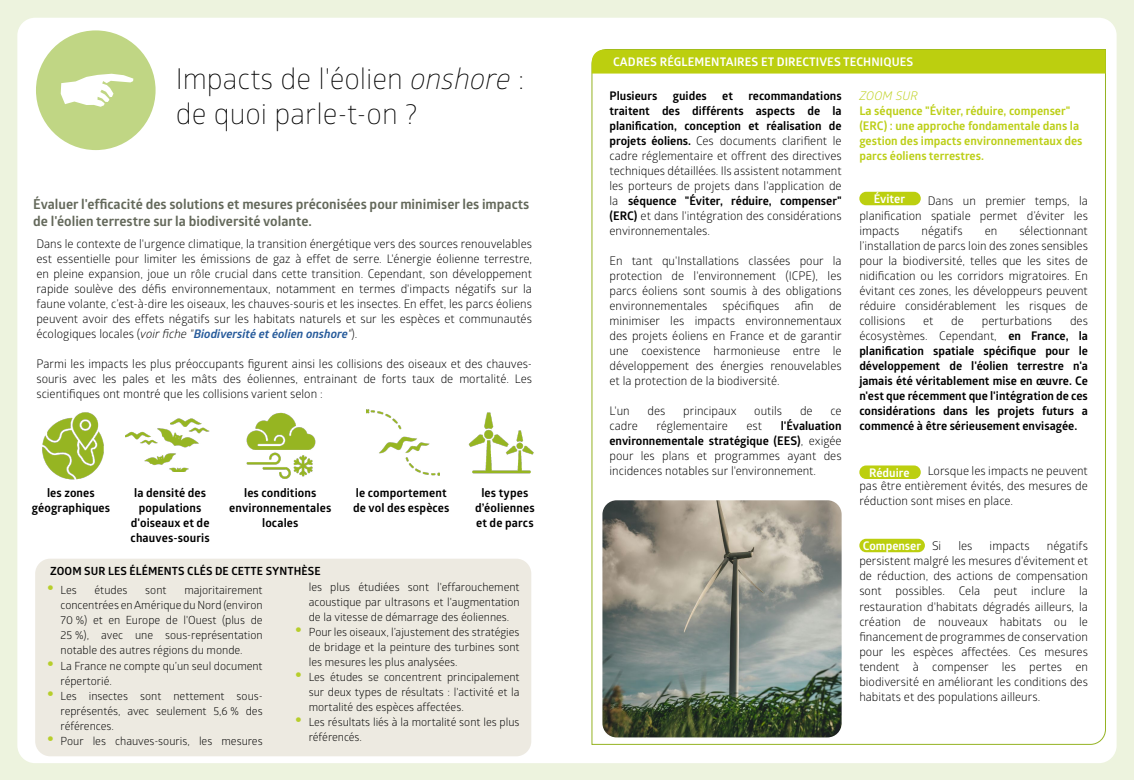
<style>
.page{position:relative;width:1134px;height:780px;background:#edf3de}
.page>*{position:absolute;margin:0;border:0;box-sizing:border-box;transform-origin:0 0}
.t1{font:300 28.75px/34.5px "Glober";color:#000}
.t2{font:700 13.75px/16.5px "Glober";color:#64695b}
.t3{font:11.88px/15px "Glober";color:#000;text-align:justify}
.t4{font:700 11.88px/15px "Glober";letter-spacing:.01em;color:#000;text-align:center}
.t5{font:700 11.88px/15px "Glober";color:#bccf17}
.t6{font:700 11.88px "Glober";letter-spacing:.01em;color:#fff}
.t7{font:italic 11.88px "Glober";letter-spacing:.01em;color:#bccf17}
.t8{font:11.25px/15px "Glober";color:#000;text-align:justify}
.t9{font:700 11.25px "Glober";letter-spacing:.01em;color:#000}
.s1{font-style:italic}
.s2{font-weight:700;font-style:italic;color:#275b9b}
.s3{font-weight:700;font-size:22.5px;color:#b7ce2b}
.s4{font-weight:700}
.s5{font-weight:400}
.s6{font-weight:400;color:#000}
</style>
<div class="page">
<div style="left:17px;top:18px;width:1099px;height:745px;background:#fff;border-radius:18px"></div>
<svg style="left:592px;top:49px;width:514px;height:695px"></svg>
<div style="left:36px;top:30px;width:120px;height:120px;background:#c0d684;border-radius:50%"></div>
<svg style="left:61px;top:74px;width:72px;height:33px"></svg>
<img style="left:42px;top:412px;width:62px;height:68px">
<img style="left:145px;top:453px;width:44px;height:19px">
<img style="left:126px;top:422px;width:45px;height:37px">
<img style="left:171px;top:418px;width:39px;height:30px">
<img style="left:468px;top:412px;width:66px;height:62px">
<img style="left:246px;top:412px;width:70px;height:67px">
<img style="left:367px;top:409px;width:72px;height:67px">
<div style="left:859px;top:192px;width:62px;height:13px;background:#bccf0f;border-radius:7px"></div>
<div style="left:859px;top:465px;width:62px;height:14px;background:#bccf0f;border-radius:7px"></div>
<div style="left:859px;top:538px;width:66px;height:14px;background:#bccf0f;border-radius:7px"></div>
<div style="left:592px;top:50px;width:514px;height:24px;background:#bccf0f"></div>
<img style="left:602px;top:500px;width:240px;height:237px">
<div style="left:35px;top:558px;width:496px;height:198px;background:#edeae1;border-radius:15px"></div>
<h1 class="t1" style="left:176px;top:61px;width:350px">Impacts de l'éolien <span class="s1">onshore</span> : de quoi parle-t-on ?</h1>
<p class="t2" style="left:33px;top:196px;width:498px">Évaluer l'efficacité des solutions et mesures préconisées pour minimiser les impacts de l'éolien terrestre sur la biodiversité volante.</p>
<p class="t3" style="left:36px;top:236px;width:497px">Dans le contexte de l'urgence climatique, la transition énergétique vers des sources renouvelables est essentielle pour limiter les émissions de gaz à effet de serre. L'énergie éolienne terrestre, en pleine expansion, joue un rôle crucial dans cette transition. Cependant, son développement rapide soulève des défis environnementaux, notamment en termes d'impacts négatifs sur la faune volante, c’est-à-dire les oiseaux, les chauves-souris et les insectes. En effet, les parcs éoliens peuvent avoir des effets négatifs sur les habitats naturels et sur les espèces et communautés écologiques locales (<span class="s1">voir fiche "</span><span class="s2">Biodiversité et éolien onshore</span><span class="s1">"</span>).</p>
<p class="t3" style="left:36px;top:356px;width:497px">Parmi les impacts les plus préoccupants figurent ainsi les collisions des oiseaux et des chauves&shy;souris avec les pales et les mâts des éoliennes, entrainant de forts taux de mortalité. Les scientifiques ont montré que les collisions varient selon :</p>
<p class="t4" style="left:32px;top:485px;width:80px">les zones géographiques</p>
<p class="t4" style="left:131px;top:485px;width:81px">la densité des populations d'oiseaux et de chauves-souris</p>
<p class="t4" style="left:229px;top:485px;width:103px">les conditions environnementales locales</p>
<p class="t4" style="left:353px;top:485px;width:98px;text-align:left">le comportement de vol des espèces</p>
<p class="t4" style="left:475px;top:485px;width:61px">les types d’éoliennes et de parcs</p>
<p class="t9" style="left:50px;top:563px;width:272px">ZOOM SUR LES ÉLÉMENTS CLÉS DE CETTE SYNTHÈSE</p>
<p class="t8" style="left:46px;top:582px;width:32px"><span class="s3">•</span> Les</p>
<p class="t8" style="left:95px;top:582px;width:34px">études</p>
<p class="t8" style="left:145px;top:582px;width:23px">sont</p>
<p class="t8" style="left:61px;top:582px;width:204px;text-indent:124px">majoritairement concentrées en Amérique du Nord (environ 70 %) et en Europe de l'Ouest (plus de 25 %), avec une sous-représentation notable des autres régions du monde.</p>
<p class="t8" style="left:61px;top:657px;width:204px;text-indent:-14px"><span class="s3">•</span> La France ne compte qu’un seul document répertorié.</p>
<p class="t8" style="left:61px;top:687px;width:204px;text-indent:-14px"><span class="s3">•</span> Les insectes sont nettement sous&shy;représentés, avec seulement 5,6 % des références.</p>
<p class="t8" style="left:46px;top:732px;width:218px"><span class="s3">•</span> Pour les chauves-souris, les mesures</p>
<p class="t8" style="left:309px;top:579px;width:212px">les plus étudiées sont l'effarouchement acoustique par ultrasons et l'augmentation de la vitesse de démarrage des éoliennes.</p>
<p class="t8" style="left:309px;top:624px;width:212px;text-indent:-14px"><span class="s3">•</span> Pour les oiseaux, l’ajustement des stratégies de bridage et la peinture des turbines sont les mesures les plus analysées.</p>
<p class="t8" style="left:309px;top:669px;width:212px;text-indent:-14px"><span class="s3">•</span> Les études se concentrent principalement sur deux types de résultats : l'activité et la mortalité des espèces affectées.</p>
<p class="t8" style="left:309px;top:714px;width:212px;text-indent:-14px"><span class="s3">•</span> Les résultats liés à la mortalité sont les plus référencés.</p>
<p class="t6" style="left:613px;top:53px;width:302px">CADRES RÉGLEMENTAIRES ET DIRECTIVES TECHNIQUES</p>
<p class="t3" style="left:609px;top:88px;width:234px;text-indent:139px"><span class="s4">recommandations traitent des différents aspects de la planification, conception et réalisation de projets éoliens.</span> Ces documents clarifient le cadre réglementaire et offrent des directives techniques détaillées. Ils assistent notamment les porteurs de projets dans l'application de la <span class="s4">séquence "Éviter, réduire, compenser" (ERC)</span> et dans l'intégration des considérations environnementales.</p>
<p class="t3" style="left:609px;top:253px;width:234px">En tant qu'Installations classées pour la protection de l'environnement (ICPE), les parcs éoliens sont soumis à des obligations environnementales</p>
<p class="t4" style="left:609px;top:88px;width:49px">Plusieurs</p>
<p class="t4" style="left:673px;top:88px;width:35px">guides</p>
<p class="t4" style="left:722px;top:88px;width:12px">et</p>
<p class="t3" style="left:723px;top:298px;width:58px">spécifiques</p>
<p class="t3" style="left:795px;top:298px;width:21px">afin</p>
<p class="t3" style="left:609px;top:298px;width:234px;text-indent:219px">de minimiser les impacts environnementaux des projets éoliens en France et de garantir une coexistence harmonieuse entre le développement des énergies renouvelables et la protection de la biodiversité.</p>
<p class="t3" style="left:609px;top:403px;width:22px">L'un</p>
<p class="t3" style="left:647px;top:403px;width:19px">des</p>
<p class="t3" style="left:683px;top:403px;width:55px">principaux</p>
<p class="t3" style="left:754px;top:403px;width:29px">outils</p>
<p class="t3" style="left:800px;top:403px;width:14px">de</p>
<p class="t3" style="left:830px;top:403px;width:13px">ce</p>
<p class="t3" style="left:609px;top:418px;width:30px">cadre</p>
<p class="t3" style="left:656px;top:418px;width:73px">réglementaire</p>
<p class="t3" style="left:746px;top:418px;width:17px">est</p>
<p class="t3" style="left:609px;top:418px;width:234px;text-indent:171px"><span class="s4">l'Évaluation environnementale stratégique (EES)</span>, exigée pour les plans et programmes ayant des incidences notables sur l'environnement.</p>
<p class="t7" style="left:859px;top:88px;width:60px">ZOOM SUR</p>
<p class="t5" style="left:859px;top:103px;width:225px">La séquence "Éviter, réduire, compenser" (ERC) : une approche fondamentale dans la gestion des impacts environnementaux des parcs éoliens terrestres.</p>
<p class="t6" style="left:874px;top:190px;width:33px">Éviter</p>
<p class="t3" style="left:859px;top:193px;width:230px;text-indent:69px">Dans un premier temps, la planification spatiale permet d’éviter les impacts</p>
<p class="t3" style="left:859px;top:223px;width:230px;text-indent:160px">sélectionnant l’installation de parcs loin des zones sensibles pour la biodiversité, telles que les sites de nidification ou les corridors migratoires. En évitant ces zones, les développeurs peuvent réduire considérablement les risques de collisions</p>
<p class="t3" style="left:921px;top:223px;width:43px">négatifs</p>
<p class="t3" style="left:985px;top:223px;width:14px">en</p>
<p class="t4" style="left:859px;top:313px;width:230px;text-align:justify;text-indent:211px"><span class="s5">des écosystèmes. Cependant,</span> en France, la planification spatiale spécifique pour le développement de l'éolien terrestre n'a jamais été véritablement mise en œuvre. Ce n'est que récemment que l'intégration de ces considérations dans les projets futurs a commencé à être sérieusement envisagée.</p>
<p class="t6" style="left:869px;top:464px;width:42px">Réduire</p>
<p class="t3" style="left:923px;top:313px;width:12px">et</p>
<p class="t3" style="left:951px;top:313px;width:14px">de</p>
<p class="t3" style="left:982px;top:313px;width:72px">perturbations</p>
<p class="t3" style="left:859px;top:463px;width:230px;text-indent:69px">Lorsque les impacts ne peuvent pas être entièrement évités, des mesures de réduction sont mises en place.</p>
<p class="t6" style="left:863px;top:537px;width:80px">Compenser <span class="s6">Si</span></p>
<p class="t3" style="left:958px;top:538px;width:16px">les</p>
<p class="t3" style="left:990px;top:538px;width:42px">impacts</p>
<p class="t3" style="left:859px;top:538px;width:230px;text-indent:188px">négatifs persistent malgré les mesures d'évitement et de réduction, des actions de compensation sont possibles. Cela peut inclure la restauration d'habitats dégradés ailleurs, la création de nouveaux habitats ou le financement de programmes de conservation pour les espèces affectées. Ces mesures tendent à compenser les pertes en biodiversité en améliorant les conditions des habitats et des populations ailleurs.</p>
</div>
